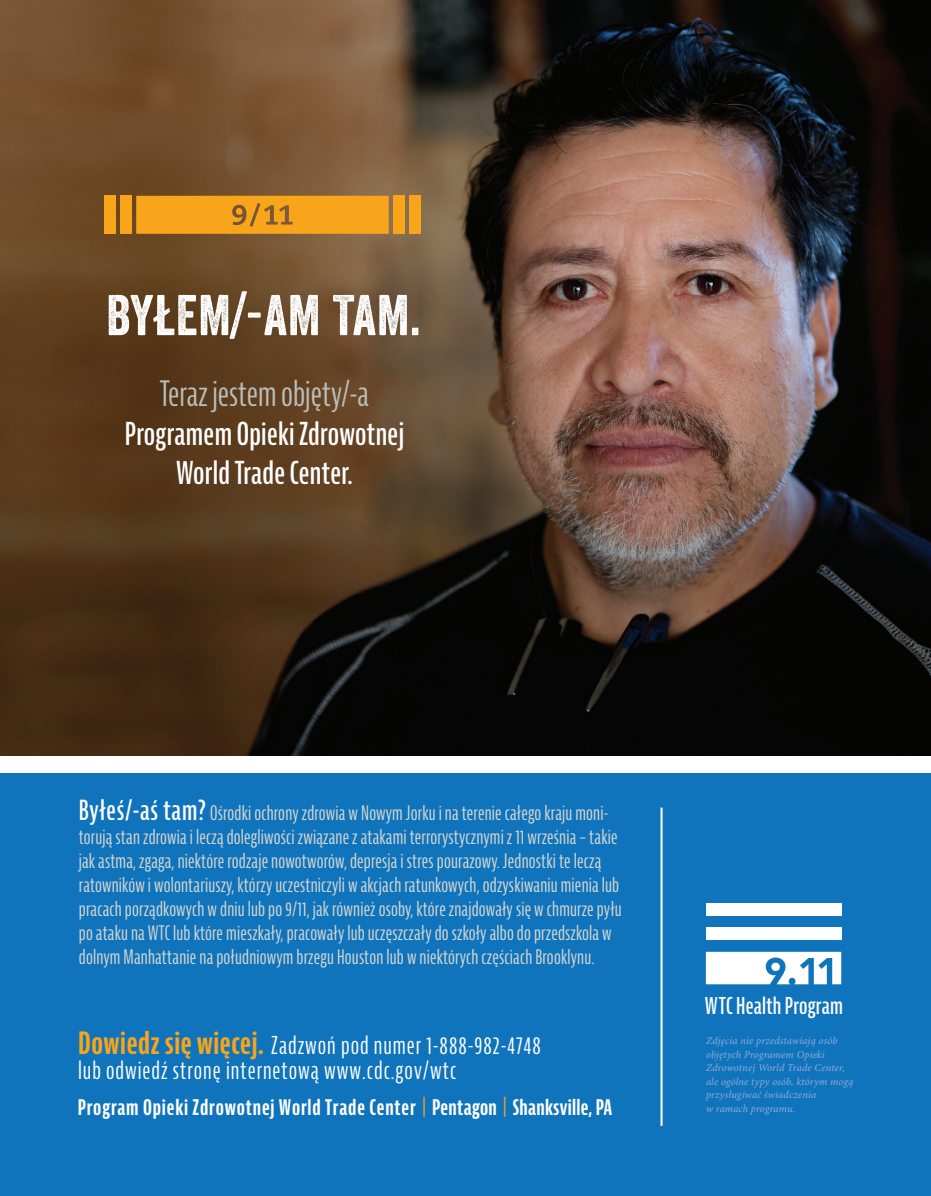
<style>
.page{position:relative;width:931px;height:1196px;background:#fff}
.page>*{position:absolute;margin:0;border:0;box-sizing:border-box;transform-origin:0 0}
.t1{font:55.5px "Veneer";letter-spacing:.01em;color:#fff}
.t2{font:extra-condensed 34.05px "Bernina Sans";color:#bcbdb8}
.t3{font:600 extra-condensed 30.75px/38.8px "Bernina Sans";letter-spacing:.01em;color:#fff;text-align:center}
.t4{font:extra-condensed 24px/25.5px "Bernina Sans";letter-spacing:.04em;color:#fff}
.t5{font:600 extra-condensed 22.65px "Bernina Sans";letter-spacing:.01em;color:#fff}
.t6{font:700 extra-condensed 21px "Bernina Sans";letter-spacing:.04em;color:#fff}
.t7{font:extra-condensed 19.5px/24px "Bernina Sans";letter-spacing:.01em;color:#d8d8d0}
.t8{font:italic 10.5px/13.5px "Minion Pro";letter-spacing:.015em;color:#90acd8}
.s1{font-weight:600;font-size:27px;color:#fff}
.s2{font-weight:700;font-size:30px;color:#f9a51b}
.s3{font-weight:400;color:#f9a51b}
</style>
<div class="page">
<img style="left:0;top:0;width:931px;height:755px">
<div style="left:0;top:773px;width:931px;height:422px;background:#1074bc"></div>
<div style="left:706px;top:927px;width:135px;height:12px;background:#fff"></div>
<div style="left:706px;top:903px;width:135px;height:12px;background:#fff"></div>
<svg style="left:706px;top:951px;width:135px;height:33px;background:#d3e5f2"></svg>
<hr style="left:660px;top:807px;width:2px;height:318px;background:#fff">
<div style="left:104px;top:196px;width:11px;height:38px;background:#f9a51b"></div>
<div style="left:393px;top:196px;width:12px;height:38px;background:#f9a51b"></div>
<div style="left:120px;top:196px;width:11px;height:38px;background:#f9a51b"></div>
<div style="left:409px;top:196px;width:11px;height:38px;background:#f9a51b"></div>
<svg style="left:136px;top:196px;width:253px;height:38px;background:#f1a01c"></svg>
<svg style="left:0;top:0;width:6px;height:2px"></svg>
<p class="t1" style="left:106px;top:281px;width:316px">BYŁEM/-AM TAM.</p>
<p class="t2" style="left:160px;top:375px;width:211px">Teraz jestem objęty/-a</p>
<p class="t3" style="left:125px;top:415px;width:281px">Programem Opieki Zdrowotnej<br>World Trade Center.</p>
<p class="t7" style="left:79px;top:801px;width:544px"><span class="s1">Byłeś/-aś tam?</span> Ośrodki ochrony zdrowia w Nowym Jorku i na terenie całego kraju moni&shy;torują stan zdrowia i leczą dolegliwości związane z atakami terrorystycznymi z 11 września – takie jak astma, zgaga, niektóre rodzaje nowotworów, depresja i stres pourazowy. Jednostki te leczą ratowników i wolontariuszy, którzy uczestniczyli w akcjach ratunkowych, odzyskiwaniu mienia lub pracach porządkowych w dniu lub po 9/11, jak również osoby, które znajdowały się w chmurze pyłu po ataku na WTC lub które mieszkały, pracowały lub uczęszczały do szkoły albo do przedszkola w dolnym Manhattanie na południowym brzegu Houston lub w niektórych częściach Brooklynu.</p>
<p class="t5" style="left:705px;top:992px;width:139px">WTC Health Program</p>
<p class="t4" style="left:78px;top:1032px;width:464px"><span class="s2">Dowiedz się więcej.</span> Zadzwoń pod numer 1-888-982-4748 lub odwiedź stronę internetową www.cdc.gov/wtc</p>
<p class="t8" style="left:706px;top:1034px;width:149px">Zdjęcia nie przedstawiają osób objętych Programem Opieki<br>Zdrowotnej World Trade Center, ale ogólne typy osób, którym mogą przysługiwać świadczenia</p>
<p class="t6" style="left:78px;top:1095px;width:536px">Program Opieki Zdrowotnej World Trade Center <span class="s3">|</span> Pentagon <span class="s3">|</span> Shanksville, PA</p>
<p class="t8" style="left:706px;top:1101px;width:91px">w ramach programu.</p>
</div>
